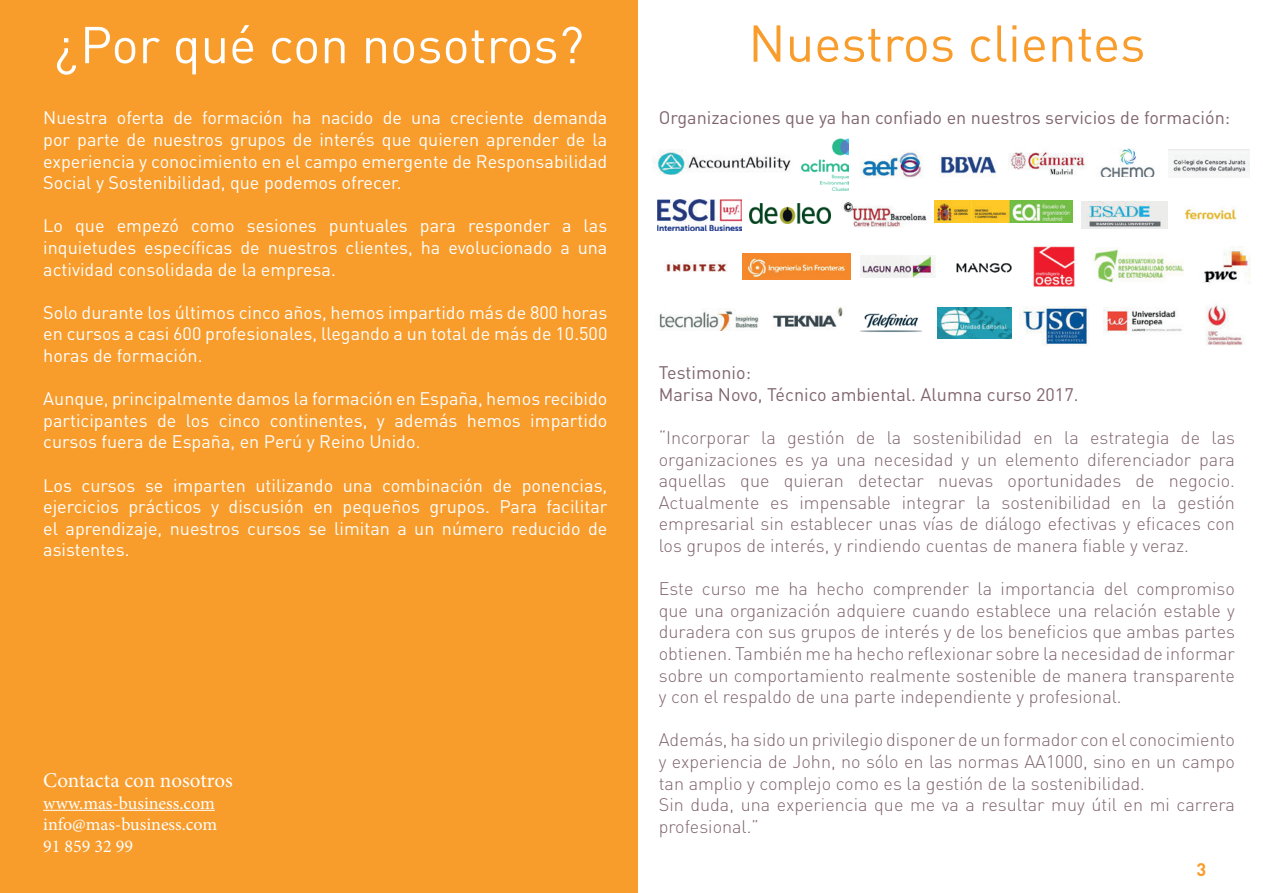
<style>
.page{position:relative;width:1263px;height:893px;background:#fff}
.page>*{position:absolute;margin:0;border:0;box-sizing:border-box;transform-origin:0 0}
.t1{font:51px "DIN Pro";color:#fff}
.t2{font:51px "DIN Pro";color:#f89c2c}
.t3{font:21px "Minion Pro";color:#fff}
.t4{font:300 18px/21.6px "DIN Pro";color:#80656d;text-align:justify}
.t5{font:18px/21.6px "DIN Pro";color:#fff;text-align:justify}
.t6{font:18px/21.6px "DIN Pro";color:#80656d}
.t7{font:18px/21.6px "Minion Pro";color:#fff}
.t8{font:700 18px "DIN Pro";color:#f89c2c}
</style>
<div class="page">
<img style="left:1100px;top:148px;width:69px;height:29px">
<div style="left:0;top:0;width:637px;height:893px;background:#f89c2c"></div>
<img style="left:934px;top:201px;width:138px;height:21px">
<img style="left:941px;top:155px;width:55px;height:19px">
<img style="left:1184px;top:209px;width:52px;height:11px">
<img style="left:860px;top:313px;width:62px;height:19px">
<img style="left:666px;top:261px;width:62px;height:11px">
<img style="left:652px;top:149px;width:139px;height:26px">
<img style="left:860px;top:152px;width:62px;height:26px">
<img style="left:1009px;top:152px;width:76px;height:24px">
<img style="left:1169px;top:149px;width:81px;height:28px">
<img style="left:1081px;top:201px;width:87px;height:28px">
<img style="left:742px;top:253px;width:108px;height:26px">
<img style="left:860px;top:255px;width:76px;height:23px">
<img style="left:956px;top:263px;width:56px;height:10px">
<img style="left:1204px;top:247px;width:46px;height:37px">
<img style="left:659px;top:309px;width:100px;height:22px">
<img style="left:772px;top:307px;width:71px;height:21px">
<img style="left:843px;top:202px;width:84px;height:25px">
<img style="left:937px;top:307px;width:74px;height:32px">
<img style="left:1103px;top:307px;width:79px;height:25px">
<img style="left:1206px;top:305px;width:37px;height:40px">
<img style="left:1021px;top:306px;width:67px;height:39px">
<img style="left:1094px;top:248px;width:90px;height:35px">
<hr style="left:43px;top:810px;width:172px;height:1px;background:#fff">
<img style="left:749px;top:203px;width:82px;height:21px">
<img style="left:1033px;top:246px;width:42px;height:41px">
<img style="left:658px;top:199px;width:84px;height:31px">
<img style="left:801px;top:139px;width:47px;height:52px">
<h1 class="t1" style="left:55px;top:10px;width:531px">¿Por qué con nosotros?</h1>
<p class="t5" style="left:43px;top:106px;width:566px">Nuestra oferta de formación ha nacido de una creciente demanda por parte de nuestros grupos de interés que quieren aprender de la experiencia y conocimiento en el campo emergente de Responsabilidad Social y Sostenibilidad, que podemos ofrecer.</p>
<p class="t5" style="left:43px;top:214px;width:566px">Lo que empezó como sesiones puntuales para responder a las inquietudes específicas de nuestros clientes, ha evolucionado a una actividad consolidada de la empresa.</p>
<p class="t5" style="left:43px;top:301px;width:566px">Solo durante los últimos cinco años, hemos impartido más de 800 horas en cursos a casi 600 profesionales, llegando a un total de más de 10.500 horas de formación.</p>
<p class="t5" style="left:43px;top:387px;width:566px">Aunque, principalmente damos la formación en España, hemos recibido participantes de los cinco continentes, y además hemos impartido cursos fuera de España, en Perú y Reino Unido.</p>
<p class="t5" style="left:43px;top:473px;width:566px">Los cursos se imparten utilizando una combinación de ponencias, ejercicios prácticos y discusión en pequeños grupos. Para facilitar el aprendizaje, nuestros cursos se limitan a un número reducido de asistentes.</p>
<p class="t3" style="left:43px;top:766px;width:191px">Contacta con nosotros</p>
<p class="t7" style="left:43px;top:792px;width:175px">www.mas-business.com info@mas-business.com<br>91 859 32 99</p>
<h1 class="t2" style="left:748px;top:9px;width:399px">Nuestros clientes</h1>
<p class="t6" style="left:659px;top:106px;width:573px">Organizaciones que ya han confiado en nuestros servicios de formación:</p>
<p class="t6" style="left:659px;top:361px;width:421px">Testimonio:<br>Marisa Novo, Técnico ambiental. Alumna curso 2017.</p>
<p class="t4" style="left:659px;top:426px;width:578px">“Incorporar la gestión de la sostenibilidad en la estrategia de las organizaciones es ya una necesidad y un elemento diferenciador para aquellas que quieran detectar nuevas oportunidades de negocio.<br>Actualmente es impensable integrar la sostenibilidad en la gestión empresarial sin establecer unas vías de diálogo efectivas y eficaces con los grupos de interés, y rindiendo cuentas de manera fiable y veraz.</p>
<p class="t4" style="left:659px;top:577px;width:578px">Este curso me ha hecho comprender la importancia del compromiso que una organización adquiere cuando establece una relación estable y duradera con sus grupos de interés y de los beneficios que ambas partes obtienen. También me ha hecho reflexionar sobre la necesidad de informar sobre un comportamiento realmente sostenible de manera transparente y con el respaldo de una parte independiente y profesional.</p>
<p class="t4" style="left:659px;top:728px;width:578px;text-align:left">Además, ha sido un privilegio disponer de un formador con el conocimiento y experiencia de John, no sólo en las normas AA1000, sino en un campo tan amplio y complejo como es la gestión de la sostenibilidad.<br>Sin duda, una experiencia que me va a resultar muy útil en mi carrera profesional.”</p>
<p class="t8" style="left:1196px;top:857px;width:11px">3</p>
</div>
